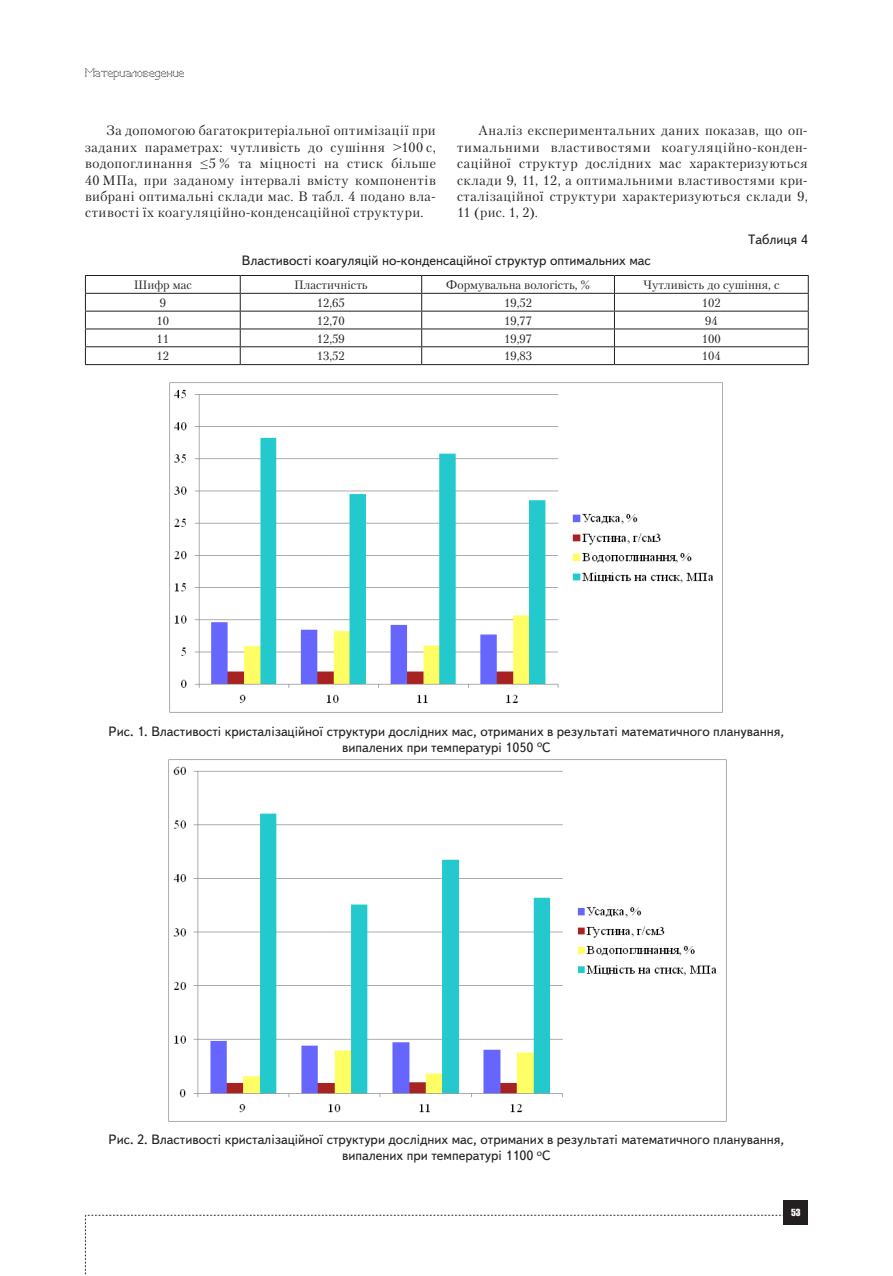
<style>
.page{position:relative;width:893px;height:1276px;background:#fff}
.page>*{position:absolute;margin:0;border:0;box-sizing:border-box;transform-origin:0 0}
.Text{font:13.5px/16.4px "Petersburg C";letter-spacing:.04em;color:#231f20;text-align:justify}
.risunok{font:13.5px/16.2px "Text Book C";color:#231f20;text-align:center}
.Название_табл{font:13.5px "Text Book C";color:#231f20}
.Таблица{font:13.5px "Text Book C";color:#231f20}
.Сама_табл{font:12px "Petersburg C";color:#231f20}
.t1{font:12px "Perfo";letter-spacing:.015em;color:#231f20}
.t2{font:9px "Impact";color:#fff}
.s1{font-family:"Times New Roman"}
</style>
<div class="page">
<svg style="left:85px;top:1215px;width:699px;height:61px"></svg>
<div style="left:784px;top:1200px;width:24px;height:25px;background:#231f20"></div>
<img style="left:169px;top:382px;width:554px;height:331px">
<hr style="left:85px;top:275px;width:155px;height:1px;background:#231f20">
<hr style="left:240px;top:275px;width:182px;height:1px;background:#231f20">
<hr style="left:422px;top:275px;width:192px;height:1px;background:#231f20">
<hr style="left:614px;top:275px;width:195px;height:1px;background:#231f20">
<hr style="left:85px;top:293px;width:155px;height:1px;background:#231f20">
<hr style="left:240px;top:293px;width:182px;height:1px;background:#231f20">
<hr style="left:422px;top:293px;width:192px;height:1px;background:#231f20">
<hr style="left:614px;top:293px;width:195px;height:1px;background:#231f20">
<hr style="left:85px;top:311px;width:155px;height:1px;background:#231f20">
<hr style="left:240px;top:311px;width:182px;height:1px;background:#231f20">
<hr style="left:422px;top:311px;width:192px;height:1px;background:#231f20">
<hr style="left:614px;top:311px;width:195px;height:1px;background:#231f20">
<hr style="left:85px;top:328px;width:155px;height:1px;background:#231f20">
<hr style="left:240px;top:328px;width:182px;height:1px;background:#231f20">
<hr style="left:422px;top:328px;width:192px;height:1px;background:#231f20">
<hr style="left:614px;top:328px;width:195px;height:1px;background:#231f20">
<hr style="left:85px;top:346px;width:155px;height:1px;background:#231f20">
<svg style="left:85px;top:276px;width:1px;height:88px"></svg>
<hr style="left:240px;top:346px;width:182px;height:1px;background:#231f20">
<svg style="left:240px;top:276px;width:1px;height:88px"></svg>
<hr style="left:422px;top:346px;width:192px;height:1px;background:#231f20">
<svg style="left:421px;top:276px;width:1px;height:88px"></svg>
<hr style="left:614px;top:346px;width:195px;height:1px;background:#231f20">
<svg style="left:614px;top:276px;width:1px;height:88px"></svg>
<svg style="left:808px;top:276px;width:1px;height:88px"></svg>
<hr style="left:85px;top:364px;width:155px;height:1px;background:#231f20">
<hr style="left:240px;top:364px;width:182px;height:1px;background:#231f20">
<hr style="left:422px;top:364px;width:192px;height:1px;background:#231f20">
<hr style="left:614px;top:364px;width:195px;height:1px;background:#231f20">
<img style="left:168px;top:759px;width:559px;height:363px">
<p class="t1" style="left:85px;top:66px;width:101px">Материаловедение</p>
<p class="Text" style="left:85px;top:122px;width:352px;text-indent:21px">За допомогою багатокритеріальної оптимізації при заданих параметрах: чутливість до сушіння &gt;100 с, водопоглинання <span class="s1">≤</span>5 % та міцності на стиск більше 40 МПа, при заданому інтервалі вмісту компонентів вибрані оптимальні склади мас. В табл. 4 подано вла&shy;стивості їх коагуляційно-конденсаційної структури.</p>
<p class="Text" style="left:457px;top:122px;width:352px;text-indent:21px">Аналіз експериментальних даних показав, що оп&shy;тимальними властивостями коагуляційно-конден&shy;саційної структур дослідних мас характеризуються склади 9, 11, 12, а оптимальними властивостями кри&shy;сталізаційної структури характеризуються склади 9, 11 (рис. 1, 2).</p>
<p class="Название_табл" style="left:242px;top:253px;width:410px">Властивості коагуляцій но-конденсаційної структур оптимальних мас</p>
<p class="Таблица" style="left:748px;top:233px;width:61px">Таблиця 4</p>
<p class="Сама_табл" style="left:134px;top:278px;width:60px">Шифр мас</p>
<p class="Сама_табл" style="left:294px;top:278px;width:75px">Пластичність</p>
<p class="Сама_табл" style="left:446px;top:278px;width:146px">Формувальна вологість, %</p>
<p class="Сама_табл" style="left:643px;top:278px;width:138px">Чутливість до сушіння, с</p>
<p class="Сама_табл" style="left:160px;top:295px;width:8px">9</p>
<p class="Сама_табл" style="left:317px;top:295px;width:29px">12,65</p>
<p class="Сама_табл" style="left:504px;top:295px;width:29px">19,52</p>
<p class="Сама_табл" style="left:702px;top:295px;width:20px">102</p>
<p class="Сама_табл" style="left:157px;top:313px;width:14px">10</p>
<p class="Сама_табл" style="left:317px;top:313px;width:29px">12,70</p>
<p class="Сама_табл" style="left:504px;top:313px;width:29px">19,77</p>
<p class="Сама_табл" style="left:705px;top:313px;width:14px">94</p>
<p class="Сама_табл" style="left:157px;top:331px;width:14px">11</p>
<p class="Сама_табл" style="left:317px;top:331px;width:29px">12,59</p>
<p class="Сама_табл" style="left:504px;top:331px;width:29px">19,97</p>
<p class="Сама_табл" style="left:702px;top:331px;width:20px">100</p>
<p class="Сама_табл" style="left:157px;top:349px;width:14px">12</p>
<p class="Сама_табл" style="left:317px;top:349px;width:29px">13,52</p>
<p class="Сама_табл" style="left:504px;top:349px;width:29px">19,83</p>
<p class="Сама_табл" style="left:702px;top:349px;width:20px">104</p>
<p class="risunok" style="left:109px;top:723px;width:677px">Рис. 1. Властивості кристалізаційної структури дослідних мас, отриманих в результаті математичного планування, випалених при температурі 1050 <sup>о</sup>С</p>
<p class="risunok" style="left:109px;top:1131px;width:677px">Рис. 2. Властивості кристалізаційної структури дослідних мас, отриманих в результаті математичного планування, випалених при температурі 1100 <sup>о</sup>С</p>
<p class="t2" style="left:791px;top:1205px;width:11px">53</p>
</div>
